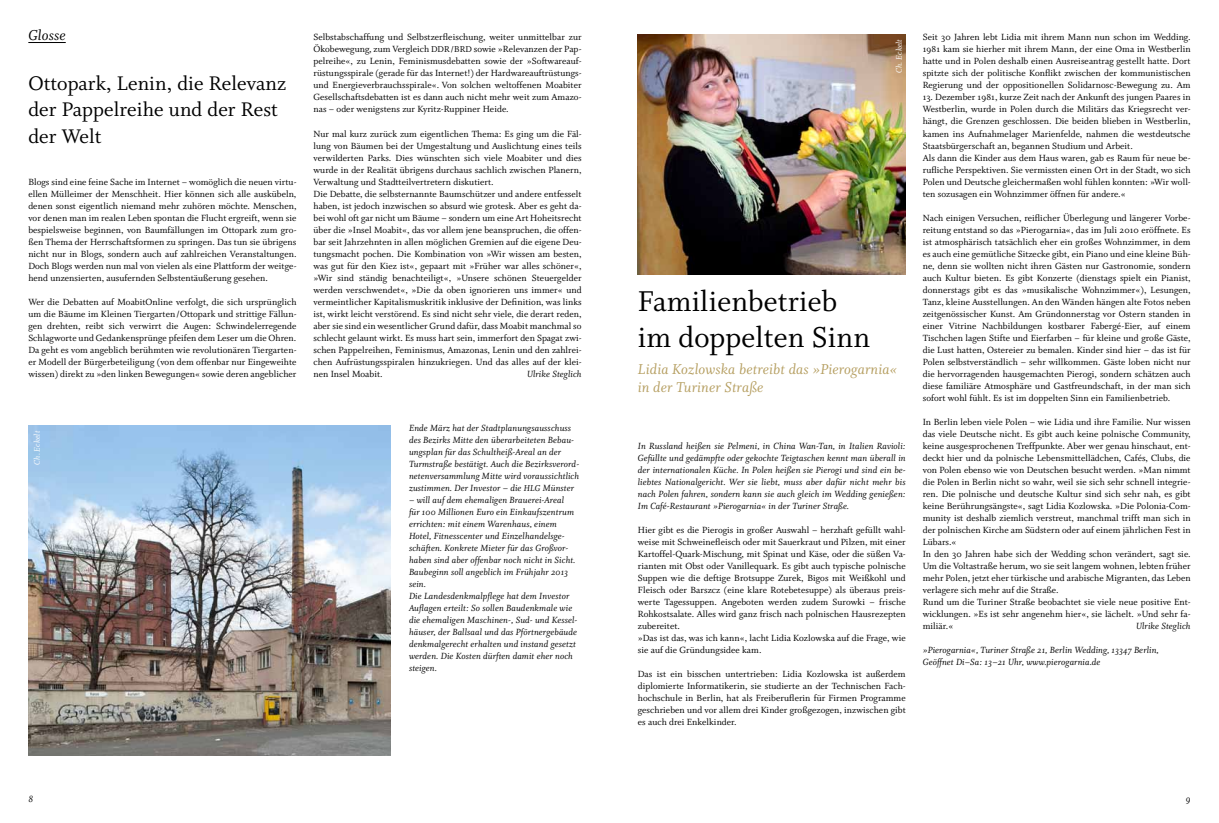
<style>
.page{position:relative;width:1219px;height:823px;background:#fff}
.page>*{position:absolute;margin:0;border:0;box-sizing:border-box;transform-origin:0 0}
.t1{font:32px/36px "Whitman Roman Os F";letter-spacing:.005em;color:#000}
.t2{font:22px/26px "Whitman Roman Os F";letter-spacing:.005em;color:#000}
.t3{font:16px/18px "Whitman Italic Os F";letter-spacing:.01em;color:#b59e60}
.t4{font:16px "Whitman Italic Os F";letter-spacing:.01em;color:#000}
.t5{font:10.5px "Whitman Italic Os F";color:#000}
.t6{font:10px/12px "Whitman Roman Os F";letter-spacing:.005em;color:#000;text-align:justify}
.t7{font:10px/12px "Whitman Italic Os F";letter-spacing:.01em;color:#000}
.t8{font:9px "Whitman Italic Os F";letter-spacing:.01em;color:#fff}
.s1{font-size:9.5px}
</style>
<div class="page">
<img style="left:637px;top:35px;width:269px;height:239px">
<hr style="left:28px;top:42px;width:38px;height:1px;background:#000">
<img style="left:28px;top:425px;width:363px;height:329px">
<h3 class="t4" style="left:28px;top:27px;width:39px">Glosse</h3>
<h2 class="t2" style="left:28px;top:71px;width:259px">Ottopark, Lenin, die Relevanz der Pappelreihe und der Rest der Welt</h2>
<p class="t6" style="left:28px;top:175px;width:270px">Blogs sind eine feine Sache im Internet – womöglich die neuen virtu&shy;ellen Mülleimer der Menschheit. Hier können sich alle auskübeln, denen sonst eigentlich niemand mehr zuhören möchte. Menschen, vor denen man im realen Leben spontan die Flucht ergreift, wenn sie bespielsweise beginnen, von Baumfällungen im Ottopark zum gro&shy;ßen Thema der Herrschaftsformen zu springen. Das tun sie übrigens nicht nur in Blogs, sondern auch auf zahlreichen Veranstaltungen.<br>Doch Blogs werden nun mal von vielen als eine Plattform der weitge&shy;hend unzensierten, ausufernden Selbstentäußerung gesehen.</p>
<p class="t6" style="left:28px;top:295px;width:270px">Wer die Debatten auf MoabitOnline verfolgt, die sich ursprünglich um die Bäume im Kleinen Tiergarten/Ottopark und strittige Fällun&shy;gen drehten, reibt sich verwirrt die Augen: Schwindelerregende Schlagworte und Gedankensprünge pfeifen dem Leser um die Ohren.<br>Da geht es vom angeblich berühmten wie revolutionären Tiergarten&shy;er Modell der Bürgerbeteiligung (von dem offenbar nur Eingeweihte wissen) direkt zu »den linken Bewegungen« sowie deren angeblicher</p>
<p class="t6" style="left:313px;top:31px;width:270px">Selbstabschaffung und Selbstzerfleischung, weiter unmittelbar zur Ökobewegung, zum Vergleich <span class="s1">DDR/BRD</span> sowie »Relevanzen der Pap&shy;pelreihe«, zu Lenin, Feminismusdebatten sowie der »Softwareauf&shy;rüstungsspirale (gerade für das Internet!) der Hardwareauftrüstungs&shy;und Energieverbrauchsspirale«. Von solchen weltoffenen Moabiter Gesellschaftsdebatten ist es dann auch nicht mehr weit zum Amazo&shy;nas – oder wenigstens zur Kyritz-Ruppiner Heide.</p>
<p class="t6" style="left:313px;top:127px;width:270px;text-align:left">Nur mal kurz zurück zum eigentlichen Thema: Es ging um die Fäl&shy;lung von Bäumen bei der Umgestaltung und Auslichtung eines teils verwilderten Parks. Dies wünschten sich viele Moabiter und dies wurde in der Realität übrigens durchaus sachlich zwischen Planern, Verwaltung und Stadtteilvertretern diskutiert.<br>Die Debatte, die selbsternannte Baumschützer und andere entfesselt haben, ist jedoch inzwischen so absurd wie grotesk. Aber es geht da&shy;bei wohl oft gar nicht um Bäume – sondern um eine Art Hoheitsrecht über die »Insel Moabit«, das vor allem jene beanspruchen, die offen&shy;bar seit Jahrzehnten in allen möglichen Gremien auf die eigene Deu&shy;tungsmacht pochen. Die Kombination von »Wir wissen am besten, was gut für den Kiez ist«, gepaart mit »Früher war alles schöner«, »Wir sind ständig benachteiligt«, »Unsere schönen Steuergelder werden verschwendet«, »Die da oben ignorieren uns immer« und vermeintlicher Kapitalismuskritik inklusive der Definition, was links ist, wirkt leicht verstörend. Es sind nicht sehr viele, die derart reden, aber sie sind ein wesentlicher Grund dafür, dass Moabit manchmal so schlecht gelaunt wirkt. Es muss hart sein, immerfort den Spagat zwi&shy;schen Pappelreihen, Feminismus, Amazonas, Lenin und den zahlrei&shy;chen Aufrüstungsspiralen hinzukriegen. Und das alles auf der klei&shy;nen Insel Moabit.</p>
<p class="t7" style="left:527px;top:368px;width:56px">Ulrike Steglich</p>
<p class="t8" style="left:32px;top:464px;width:35px;rotate:-90deg">Ch. Eckelt</p>
<p class="t7" style="left:409px;top:422px;width:172px">Ende März hat der Stadtplanungsausschuss des Bezirks Mitte den überarbeiteten Bebau&shy;ungsplan für das Schultheiß-Areal an der Turmstraße bestätigt. Auch die Bezirksverord&shy;netenversammlung Mitte wird voraussichtlich zustimmen. Der Investor – die <span class="s1">HLG</span> Münster</p>
<p class="t7" style="left:409px;top:494px;width:170px">– will auf dem ehemaligen Brauerei-Areal<br>für 100 Millionen Euro ein Einkaufszentrum errichten: mit einem Warenhaus, einem Hotel, Fitnesscenter und Einzelhandelsge&shy;schäften. Konkrete Mieter für das Großvor&shy;haben sind aber offenbar noch nicht in Sicht.<br>Baubeginn soll angeblich im Frühjahr 2013 sein.<br>Die Landesdenkmalpflege hat dem Investor Auflagen erteilt: So sollen Baudenkmale wie die ehemaligen Maschinen-, Sud- und Kessel&shy;häuser, der Ballsaal und das Pförtnergebäude denkmalgerecht erhalten und instand gesetzt werden. Die Kosten dürften damit eher noch steigen.</p>
<p class="t8" style="left:894px;top:73px;width:35px;rotate:-90deg">Ch. Eckelt</p>
<h1 class="t1" style="left:638px;top:283px;width:234px">Familienbetrieb im doppelten Sinn</h1>
<h3 class="t3" style="left:638px;top:360px;width:261px">Lidia Kozlowska betreibt das »Pierogarnia« in der Turiner Straße</h3>
<p class="t7" style="left:638px;top:440px;width:269px;text-align:justify">In Russland heißen sie Pelmeni, in China Wan-Tan, in Italien Ravioli:<br>Gefüllte und gedämpfte oder gekochte Teigtaschen kennt man überall in der internationalen Küche. In Polen heißen sie Pierogi und sind ein be&shy;liebtes Nationalgericht. Wer sie liebt, muss aber dafür nicht mehr bis nach Polen fahren, sondern kann sie auch gleich im Wedding genießen:<br>Im Café-Restaurant »Pierogarnia« in der Turiner Straße.</p>
<p class="t6" style="left:638px;top:523px;width:269px;text-align:left">Hier gibt es die Pierogis in großer Auswahl – herzhaft gefüllt wahl&shy;weise mit Schweinefleisch oder mit Sauerkraut und Pilzen, mit einer Kartoffel-Quark-Mischung, mit Spinat und Käse, oder die süßen Va&shy;rianten mit Obst oder Vanillequark. Es gibt auch typische polnische Suppen wie die deftige Brotsuppe Zurek, Bigos mit Weißkohl und Fleisch oder Barszcz (eine klare Rotebetesuppe) als überaus preis&shy;werte Tagessuppen. Angeboten werden zudem Surowki – frische Rohkostsalate. Alles wird ganz frisch nach polnischen Hausrezepten zubereitet.<br>»Das ist das, was ich kann«, lacht Lidia Kozlowska auf die Frage, wie sie auf die Gründungsidee kam.</p>
<p class="t6" style="left:638px;top:667px;width:269px">Das ist ein bisschen untertrieben: Lidia Kozlowska ist außerdem diplomierte Informatikerin, sie studierte an der Technischen Fach&shy;hochschule in Berlin, hat als Freiberuflerin für Firmen Programme geschrieben und vor allem drei Kinder großgezogen, inzwischen gibt es auch drei Enkelkinder.</p>
<p class="t6" style="left:923px;top:31px;width:269px">Seit 30 Jahren lebt Lidia mit ihrem Mann nun schon im Wedding.<br>1981 kam sie hierher mit ihrem Mann, der eine Oma in Westberlin hatte und in Polen deshalb einen Ausreiseantrag gestellt hatte. Dort spitzte sich der politische Konflikt zwischen der kommunistischen Regierung und der oppositionellen Solidarnosc-Bewegung zu. Am</p>
<p class="t6" style="left:923px;top:91px;width:269px;text-align:left">13. Dezember 1981, kurze Zeit nach der Ankunft des jungen Paares in Westberlin, wurde in Polen durch die Militärs das Kriegsrecht ver&shy;hängt, die Grenzen geschlossen. Die beiden blieben in Westberlin, kamen ins Aufnahmelager Marienfelde, nahmen die westdeutsche Staatsbürgerschaft an, begannen Studium und Arbeit.<br>Als dann die Kinder aus dem Haus waren, gab es Raum für neue be&shy;rufliche Perspektiven. Sie vermissten einen Ort in der Stadt, wo sich Polen und Deutsche gleichermaßen wohl fühlen konnten: »Wir woll&shy;ten sozusagen ein Wohnzimmer öffnen für andere.«</p>
<p class="t6" style="left:923px;top:211px;width:269px">Nach einigen Versuchen, reiflicher Überlegung und längerer Vorbe&shy;reitung entstand so das »Pierogarnia«, das im Juli 2010 eröffnete. Es ist atmosphärisch tatsächlich eher ein großes Wohnzimmer, in dem es auch eine gemütliche Sitzecke gibt, ein Piano und eine kleine Büh&shy;ne, denn sie wollten nicht ihren Gästen nur Gastronomie, sondern auch Kultur bieten. Es gibt Konzerte (dienstags spielt ein Pianist, donnerstags gibt es das »musikalische Wohnzimmer«), Lesungen, Tanz, kleine Ausstellungen. An den Wänden hängen alte Fotos neben zeitgenössischer Kunst. Am Gründonnerstag vor Ostern standen in einer Vitrine Nachbildungen kostbarer Fabergé-Eier, auf einem Tischchen lagen Stifte und Eierfarben – für kleine und große Gäste, die Lust hatten, Ostereier zu bemalen. Kinder sind hier – das ist für Polen selbstverständlich – sehr willkommen. Gäste loben nicht nur die hervorragenden hausgemachten Pierogi, sondern schätzen auch diese familiäre Atmosphäre und Gastfreundschaft, in der man sich sofort wohl fühlt. Es ist im doppelten Sinn ein Familienbetrieb.</p>
<p class="t6" style="left:923px;top:415px;width:269px;text-align:left">In Berlin leben viele Polen – wie Lidia und ihre Familie. Nur wissen das viele Deutsche nicht. Es gibt auch keine polnische Community, keine ausgesprochenen Treffpunkte. Aber wer genau hinschaut, ent&shy;deckt hier und da polnische Lebensmittellädchen, Cafés, Clubs, die von Polen ebenso wie von Deutschen besucht werden. »Man nimmt die Polen in Berlin nicht so wahr, weil sie sich sehr schnell integrie&shy;ren. Die polnische und deutsche Kultur sind sich sehr nah, es gibt keine Berührungsängste«, sagt Lidia Kozlowska. »Die Polonia-Com&shy;munity ist deshalb ziemlich verstreut, manchmal trifft man sich in der polnischen Kirche am Südstern oder auf einem jährlichen Fest in Lübars.«<br>In den 30 Jahren habe sich der Wedding schon verändert, sagt sie.<br>Um die Voltastraße herum, wo sie seit langem wohnen, lebten früher mehr Polen, jetzt eher türkische und arabische Migranten, das Leben verlagere sich mehr auf die Straße.<br>Rund um die Turiner Straße beobachtet sie viele neue positive Ent&shy;wicklungen. »Es ist sehr angenehm hier«, sie lächelt. »Und sehr fa&shy;miliär.«</p>
<p class="t7" style="left:1136px;top:620px;width:56px">Ulrike Steglich</p>
<p class="t7" style="left:923px;top:644px;width:238px">»Pierogarnia«, Turiner Straße 21, Berlin Wedding, 13347 Berlin,<br>Geöffnet Di–Sa: 13–21 Uhr, www.pierogarnia.de</p>
<p class="t5" style="left:28px;top:792px;width:6px">8</p>
<p class="t5" style="left:1186px;top:792px;width:6px">9</p>
</div>
